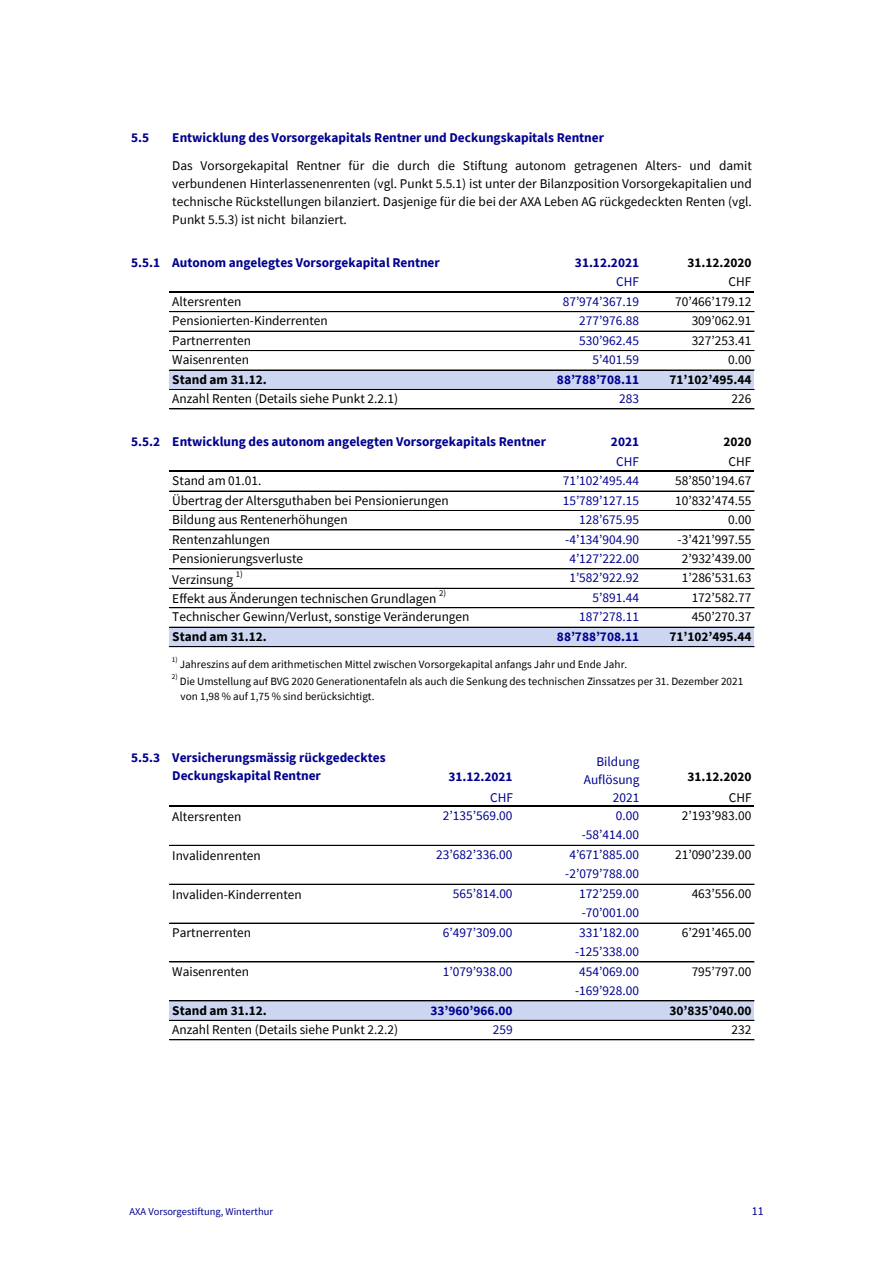
<style>
.page{position:relative;width:893px;height:1263px;background:#fff}
.page>*{position:absolute;margin:0;border:0;box-sizing:border-box;transform-origin:0 0}
.t1{font:13.35px/18.1px "Source Sans Pro";color:#000;text-align:justify}
.t2{font:13.35px/18.1px "Source Sans Pro";color:#00008f;text-align:right}
.t3{font:700 13.35px/18.1px "Source Sans Pro";color:#00008f}
.t4{font:700 13.35px "Source Sans Pro";color:#000}
.t5{font:12px "Source Sans Pro";color:#00008f}
.t6{font:11.1px/15.5px "Source Sans Pro";color:#000}
.t7{font:10.5px "Source Sans Pro";letter-spacing:.005em;color:#00008f}
.t8{font:8.85px "Source Sans Pro";color:#000}
.t9{font:7.35px "Source Sans Pro";color:#000}
</style>
<div class="page">
<img style="left:186px;top:312px;width:520px;height:729px">
<div style="left:170px;top:370px;width:584px;height:19px;background:#ccd6f0"></div>
<div style="left:170px;top:627px;width:584px;height:19px;background:#ccd6f0"></div>
<div style="left:170px;top:1000px;width:584px;height:20px;background:#ccd6f0"></div>
<hr style="left:170px;top:291px;width:584px;height:2px;background:#000">
<hr style="left:170px;top:311px;width:584px;height:1px;background:#000">
<hr style="left:170px;top:331px;width:584px;height:1px;background:#000">
<hr style="left:170px;top:350px;width:584px;height:1px;background:#000">
<hr style="left:170px;top:370px;width:584px;height:1px;background:#000">
<hr style="left:170px;top:389px;width:584px;height:1px;background:#000">
<hr style="left:170px;top:409px;width:584px;height:1px;background:#000">
<hr style="left:170px;top:471px;width:584px;height:1px;background:#000">
<hr style="left:170px;top:491px;width:584px;height:1px;background:#000">
<hr style="left:170px;top:510px;width:584px;height:1px;background:#000">
<hr style="left:170px;top:529px;width:584px;height:1px;background:#000">
<hr style="left:170px;top:530px;width:584px;height:1px;background:#000">
<hr style="left:170px;top:549px;width:584px;height:1px;background:#000">
<hr style="left:170px;top:568px;width:584px;height:1px;background:#000">
<hr style="left:170px;top:569px;width:584px;height:1px;background:#000">
<hr style="left:170px;top:588px;width:584px;height:1px;background:#000">
<hr style="left:170px;top:607px;width:584px;height:1px;background:#000">
<hr style="left:170px;top:627px;width:584px;height:1px;background:#000">
<hr style="left:170px;top:646px;width:584px;height:1px;background:#000">
<hr style="left:170px;top:805px;width:584px;height:2px;background:#000">
<hr style="left:170px;top:845px;width:584px;height:1px;background:#000">
<hr style="left:170px;top:884px;width:584px;height:1px;background:#000">
<hr style="left:170px;top:922px;width:584px;height:1px;background:#000">
<hr style="left:170px;top:923px;width:584px;height:1px;background:#000">
<hr style="left:170px;top:961px;width:584px;height:1px;background:#000">
<hr style="left:170px;top:962px;width:584px;height:1px;background:#000">
<hr style="left:170px;top:1000px;width:584px;height:1px;background:#000">
<hr style="left:170px;top:1020px;width:584px;height:1px;background:#000">
<hr style="left:170px;top:1039px;width:584px;height:1px;background:#000">
<p class="t3" style="left:131px;top:128px;width:20px">5.5</p>
<p class="t3" style="left:172px;top:128px;width:433px">Entwicklung des Vorsorgekapitals Rentner und Deckungskapitals Rentner</p>
<p class="t1" style="left:172px;top:156px;width:581px">Das Vorsorgekapital Rentner für die durch die Stiftung autonom getragenen Alters- und damit verbundenen Hinterlassenenrenten (vgl. Punkt 5.5.1) ist unter der Bilanzposition Vorsorgekapitalien und technische Rückstellungen bilanziert. Dasjenige für die bei der AXA Leben AG rückgedeckten Renten (vgl.<br>Punkt 5.5.3) ist nicht bilanziert.</p>
<p class="t3" style="left:131px;top:253px;width:30px">5.5.1</p>
<p class="t3" style="left:172px;top:253px;width:269px">Autonom angelegtes Vorsorgekapital Rentner</p>
<p class="t3" style="left:575px;top:253px;width:66px">31.12.2021</p>
<p class="t4" style="left:687px;top:254px;width:66px">31.12.2020</p>
<p class="t2" style="left:616px;top:272px;width:24px">CHF</p>
<p class="t1" style="left:728px;top:272px;width:24px">CHF</p>
<p class="t1" style="left:172px;top:292px;width:70px">Altersrenten</p>
<p class="t2" style="left:563px;top:292px;width:78px">87’974’367.19</p>
<p class="t1" style="left:675px;top:292px;width:78px">70’466’179.12</p>
<p class="t1" style="left:172px;top:311px;width:157px">Pensionierten-Kinderrenten</p>
<p class="t2" style="left:579px;top:311px;width:61px">277’976.88</p>
<p class="t1" style="left:692px;top:311px;width:61px">309’062.91</p>
<p class="t1" style="left:172px;top:331px;width:80px">Partnerrenten</p>
<p class="t2" style="left:579px;top:331px;width:61px">530’962.45</p>
<p class="t1" style="left:692px;top:331px;width:61px">327’253.41</p>
<p class="t1" style="left:172px;top:350px;width:78px">Waisenrenten</p>
<p class="t2" style="left:592px;top:350px;width:48px">5’401.59</p>
<p class="t3" style="left:557px;top:370px;width:84px">88’788’708.11</p>
<p class="t4" style="left:172px;top:370px;width:96px">Stand am 31.12.</p>
<p class="t1" style="left:728px;top:350px;width:25px">0.00</p>
<p class="t4" style="left:669px;top:370px;width:84px">71’102’495.44</p>
<p class="t3" style="left:131px;top:432px;width:30px">5.5.2</p>
<p class="t1" style="left:172px;top:389px;width:227px">Anzahl Renten (Details siehe Punkt 2.2.1)</p>
<p class="t2" style="left:619px;top:389px;width:21px">283</p>
<p class="t3" style="left:172px;top:432px;width:375px">Entwicklung des autonom angelegten Vorsorgekapitals Rentner</p>
<p class="t3" style="left:611px;top:432px;width:30px">2021</p>
<p class="t1" style="left:731px;top:389px;width:21px">226</p>
<p class="t4" style="left:723px;top:433px;width:30px">2020</p>
<p class="t2" style="left:616px;top:452px;width:24px">CHF</p>
<p class="t1" style="left:728px;top:452px;width:24px">CHF</p>
<p class="t1" style="left:172px;top:471px;width:91px">Stand am 01.01.</p>
<p class="t1" style="left:172px;top:490px;width:278px">Übertrag der Altersguthaben bei Pensionierungen</p>
<p class="t2" style="left:563px;top:471px;width:78px">71’102’495.44</p>
<p class="t1" style="left:675px;top:471px;width:78px">58’850’194.67</p>
<p class="t2" style="left:563px;top:490px;width:78px">15’789’127.15</p>
<p class="t1" style="left:675px;top:490px;width:78px">10’832’474.55</p>
<p class="t1" style="left:172px;top:510px;width:177px">Bildung aus Rentenerhöhungen</p>
<p class="t2" style="left:579px;top:510px;width:61px">128’675.95</p>
<p class="t1" style="left:728px;top:510px;width:25px">0.00</p>
<p class="t1" style="left:172px;top:529px;width:99px">Rentenzahlungen</p>
<p class="t2" style="left:565px;top:529px;width:75px">-4’134’904.90</p>
<p class="t1" style="left:677px;top:529px;width:75px">-3’421’997.55</p>
<p class="t1" style="left:172px;top:549px;width:132px">Pensionierungsverluste</p>
<p class="t2" style="left:569px;top:549px;width:71px">4’127’222.00</p>
<p class="t1" style="left:682px;top:549px;width:71px">2’932’439.00</p>
<p class="t1" style="left:172px;top:570px;width:62px">Verzinsung</p>
<p class="t8" style="left:236px;top:568px;width:8px">1)</p>
<p class="t2" style="left:569px;top:568px;width:71px">1’582’922.92</p>
<p class="t1" style="left:682px;top:568px;width:71px">1’286’531.63</p>
<p class="t1" style="left:172px;top:589px;width:266px">Effekt aus Änderungen technischen Grundlagen</p>
<p class="t8" style="left:439px;top:588px;width:8px">2)</p>
<p class="t2" style="left:592px;top:588px;width:48px">5’891.44</p>
<p class="t1" style="left:692px;top:588px;width:61px">172’582.77</p>
<p class="t1" style="left:172px;top:607px;width:299px">Technischer Gewinn/Verlust, sonstige Veränderungen</p>
<p class="t2" style="left:579px;top:607px;width:61px">187’278.11</p>
<p class="t1" style="left:692px;top:607px;width:61px">450’270.37</p>
<p class="t4" style="left:172px;top:627px;width:96px">Stand am 31.12.</p>
<p class="t3" style="left:557px;top:627px;width:84px">88’788’708.11</p>
<p class="t4" style="left:669px;top:627px;width:84px">71’102’495.44</p>
<p class="t9" style="left:172px;top:655px;width:7px">1)</p>
<p class="t6" style="left:180px;top:656px;width:449px">Jahreszins auf dem arithmetischen Mittel zwischen Vorsorgekapital anfangs Jahr und Ende Jahr.</p>
<p class="t9" style="left:172px;top:672px;width:7px">2)</p>
<p class="t6" style="left:180px;top:673px;width:565px">Die Umstellung auf BVG 2020 Generationentafeln als auch die Senkung des technischen Zinssatzes per 31. Dezember 2021 von 1,98 % auf 1,75 % sind berücksichtigt.</p>
<p class="t3" style="left:131px;top:748px;width:30px">5.5.3</p>
<p class="t3" style="left:172px;top:748px;width:215px">Versicherungsmässig rückgedecktes<br>Deckungskapital Rentner</p>
<p class="t1" style="left:172px;top:806px;width:70px">Altersrenten</p>
<p class="t1" style="left:172px;top:845px;width:90px">Invalidenrenten</p>
<p class="t1" style="left:172px;top:884px;width:131px">Invaliden-Kinderrenten</p>
<p class="t1" style="left:172px;top:923px;width:80px">Partnerrenten</p>
<p class="t1" style="left:172px;top:962px;width:78px">Waisenrenten</p>
<p class="t4" style="left:172px;top:1002px;width:96px">Stand am 31.12.</p>
<p class="t1" style="left:172px;top:1020px;width:227px">Anzahl Renten (Details siehe Punkt 2.2.2)</p>
<p class="t3" style="left:448px;top:767px;width:66px">31.12.2021</p>
<p class="t2" style="left:490px;top:788px;width:24px">CHF</p>
<p class="t2" style="left:443px;top:806px;width:71px">2’135’569.00</p>
<p class="t2" style="left:584px;top:751px;width:57px">Bildung<br>Auflösung<br>2021</p>
<p class="t2" style="left:582px;top:825px;width:59px">-58’414.00</p>
<p class="t2" style="left:616px;top:806px;width:25px">0.00</p>
<p class="t4" style="left:687px;top:768px;width:66px">31.12.2020</p>
<p class="t1" style="left:729px;top:788px;width:24px">CHF</p>
<p class="t1" style="left:682px;top:806px;width:71px">2’193’983.00</p>
<p class="t2" style="left:436px;top:845px;width:78px">23’682’336.00</p>
<p class="t2" style="left:569px;top:845px;width:71px">4’671’885.00</p>
<p class="t1" style="left:675px;top:845px;width:78px">21’090’239.00</p>
<p class="t2" style="left:565px;top:864px;width:75px">-2’079’788.00</p>
<p class="t2" style="left:453px;top:883px;width:61px">565’814.00</p>
<p class="t2" style="left:579px;top:883px;width:61px">172’259.00</p>
<p class="t1" style="left:692px;top:883px;width:61px">463’556.00</p>
<p class="t2" style="left:582px;top:903px;width:59px">-70’001.00</p>
<p class="t2" style="left:443px;top:922px;width:71px">6’497’309.00</p>
<p class="t2" style="left:579px;top:922px;width:61px">331’182.00</p>
<p class="t2" style="left:443px;top:961px;width:71px">1’079’938.00</p>
<p class="t1" style="left:692px;top:961px;width:61px">795’797.00</p>
<p class="t1" style="left:682px;top:922px;width:71px">6’291’465.00</p>
<p class="t2" style="left:575px;top:942px;width:65px">-125’338.00</p>
<p class="t2" style="left:579px;top:961px;width:61px">454’069.00</p>
<p class="t3" style="left:430px;top:1000px;width:84px">33’960’966.00</p>
<p class="t2" style="left:493px;top:1020px;width:21px">259</p>
<p class="t2" style="left:575px;top:981px;width:65px">-169’928.00</p>
<p class="t4" style="left:669px;top:1001px;width:84px">30’835’040.00</p>
<p class="t1" style="left:731px;top:1020px;width:21px">232</p>
<p class="t7" style="left:129px;top:1204px;width:145px">AXA Vorsorgestiftung, Winterthur</p>
<p class="t5" style="left:752px;top:1202px;width:13px">11</p>
</div>
